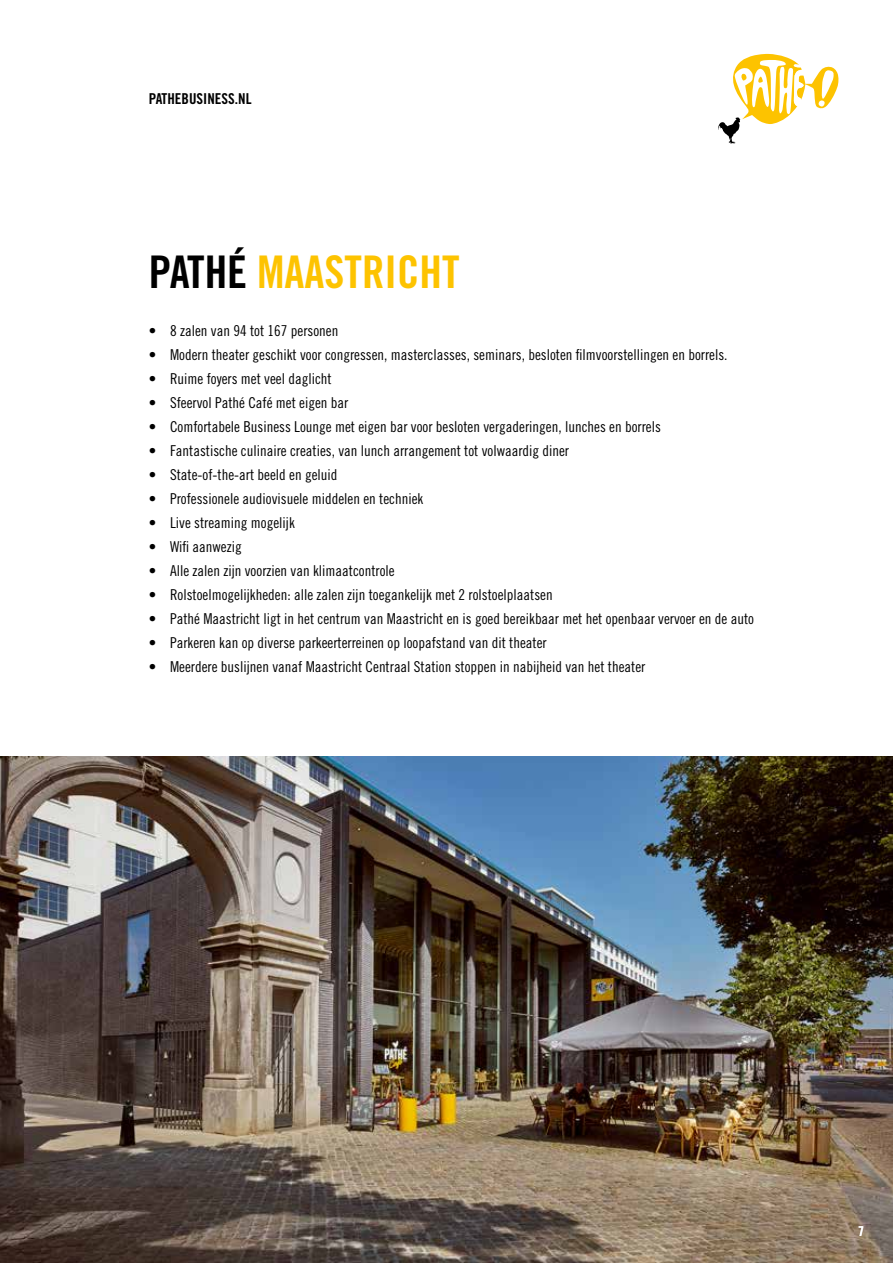
<style>
.page{position:relative;width:893px;height:1263px;background:#fff}
.page>*{position:absolute;margin:0;border:0;box-sizing:border-box;transform-origin:0 0}
.t1{font:45px "Trade Gothic LT Pro Bd Cn 20";color:#fdc300}
.t2{font:15px "Trade Gothic LT Pro Cn 18";color:#000}
.t3{font:15px "Trade Gothic LT Pro Bd Cn 20";color:#000}
.t4{font:13.5px "Trade Gothic LT Pro Bd Cn 20";color:#fff}
.s1{color:#000}
</style>
<div class="page">
<img style="left:0;top:756px;width:893px;height:507px">
<svg style="left:718px;top:54px;width:121px;height:90px"></svg>
<p class="t3" style="left:149px;top:90px;width:104px">PATHEBUSINESS.NL</p>
<h1 class="t1" style="left:149px;top:245px;width:312px"><span class="s1">PATHÉ</span> MAASTRICHT</h1>
<p class="t2" style="left:149px;top:322px;width:191px">• 8 zalen van 94 tot 167 personen</p>
<p class="t2" style="left:149px;top:346px;width:580px">• Modern theater geschikt voor congressen, masterclasses, seminars, besloten filmvoorstellingen en borrels.</p>
<p class="t2" style="left:149px;top:370px;width:184px">• Ruime foyers met veel daglicht</p>
<p class="t2" style="left:149px;top:394px;width:201px">• Sfeervol Pathé Café met eigen bar</p>
<p class="t2" style="left:149px;top:418px;width:513px">• Comfortabele Business Lounge met eigen bar voor besloten vergaderingen, lunches en borrels</p>
<p class="t2" style="left:149px;top:442px;width:422px">• Fantastische culinaire creaties, van lunch arrangement tot volwaardig diner</p>
<p class="t2" style="left:149px;top:466px;width:190px">• State-of-the-art beeld en geluid</p>
<p class="t2" style="left:149px;top:490px;width:276px">• Professionele audiovisuele middelen en techniek</p>
<p class="t2" style="left:149px;top:514px;width:148px">• Live streaming mogelijk</p>
<p class="t2" style="left:149px;top:538px;width:94px">• Wifi aanwezig</p>
<p class="t2" style="left:149px;top:562px;width:247px">• Alle zalen zijn voorzien van klimaatcontrole</p>
<p class="t2" style="left:149px;top:586px;width:405px">• Rolstoelmogelijkheden: alle zalen zijn toegankelijk met 2 rolstoelplaatsen</p>
<p class="t2" style="left:149px;top:610px;width:607px">• Pathé Maastricht ligt in het centrum van Maastricht en is goed bereikbaar met het openbaar vervoer en de auto</p>
<p class="t2" style="left:149px;top:634px;width:399px">• Parkeren kan op diverse parkeerterreinen op loopafstand van dit theater</p>
<p class="t2" style="left:149px;top:658px;width:498px">• Meerdere buslijnen vanaf Maastricht Centraal Station stoppen in nabijheid van het theater</p>
<p class="t4" style="left:858px;top:1223px;width:7px">7</p>
</div>
